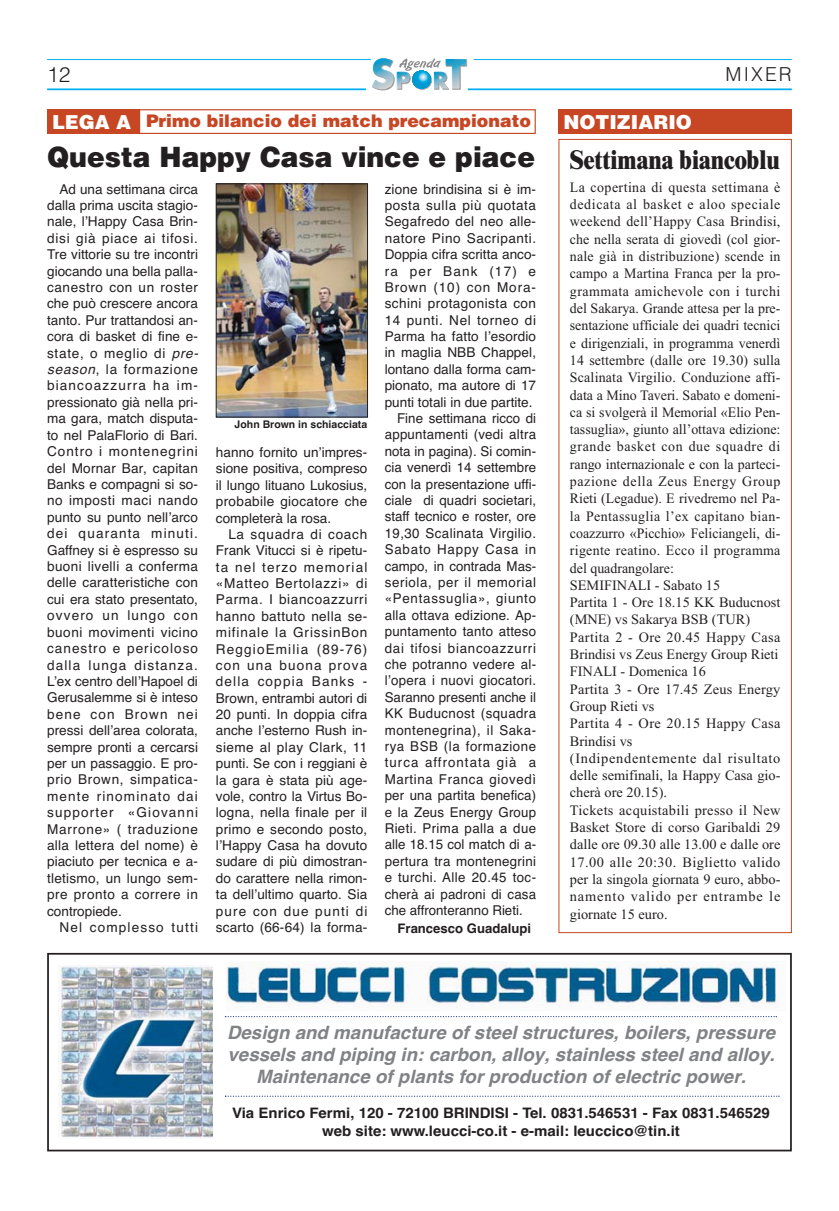
<style>
.page{position:relative;width:839px;height:1211px;background:#fff}
.page>*{position:absolute;margin:0;border:0;box-sizing:border-box;transform-origin:0 0}
.t1{font:900 28px "Helvetica";color:#231f20;scale:.95 1}
.t2{font:800 26.25px "Times";color:#231f20;scale:.86 1}
.t3{font:300 21px "Helvetica";color:#231f20}
.t4{font:900 19.25px "Helvetica";color:#fff}
.t5{font:300 19.25px "Helvetica";letter-spacing:.11em;color:#231f20}
.t6{font:italic 700 18.38px/22.1px "Helvetica";color:#808285;text-align:center}
.t7{font:900 17.32px "Helvetica";color:#c74623}
.t8{font:14.35px/17.3px "Times New Roman";color:#231f20}
.t9{font:700 14.35px/17.3px "Helvetica";color:#231f20;text-align:center;scale:1.04 1}
.t10{font:13.65px/16.4px "Helvetica";letter-spacing:.02em;color:#231f20;text-align:justify}
.t11{font:13.65px "Helvetica";color:#231f20}
.t12{font:13.65px "Helvetica";letter-spacing:.04em;color:#231f20}
.t13{font:13.65px "Helvetica";letter-spacing:.045em;color:#231f20}
.t14{font:13.65px "Helvetica";letter-spacing:.06em;color:#231f20}
.t15{font:13.65px "Helvetica";letter-spacing:.085em;color:#231f20}
.t16{font:13.65px "Helvetica";letter-spacing:.055em;color:#231f20}
.t17{font:13.65px "Helvetica";letter-spacing:.08em;color:#231f20}
.t18{font:13.65px "Helvetica";letter-spacing:.065em;color:#231f20}
.t19{font:700 13.12px "Helvetica";color:#231f20}
.t20{font:700 10.5px "Helvetica";color:#231f20}
.s1{font-style:italic}
</style>
<div class="page">
<div style="left:139px;top:109px;width:396px;height:25px;border:1px solid #c74623"></div>
<img style="left:218px;top:186px;width:147px;height:229px">
<div style="left:216px;top:184px;width:151px;height:233px;border:1px solid #231f20"></div>
<div style="left:47px;top:109px;width:92px;height:25px;background:#c74623"></div>
<div style="left:47px;top:952px;width:744px;height:199px;border:2px solid #231f20"></div>
<div style="left:57px;top:962px;width:158px;height:178px;background:linear-gradient(to right,#fcfdfe,#fcfcfe)"></div>
<img style="left:58px;top:965px;width:154px;height:172px">
<img style="left:226px;top:961px;width:551px;height:48px">
<svg style="left:225px;top:1016px;width:551px;height:1px"></svg>
<svg style="left:225px;top:1095px;width:554px;height:1px"></svg>
<svg style="left:372px;top:58px;width:95px;height:32px"></svg>
<hr style="left:47px;top:59px;width:323px;height:1px;background:#00aeef">
<hr style="left:473px;top:59px;width:318px;height:1px;background:#00aeef">
<hr style="left:47px;top:88px;width:319px;height:2px;background:#00aeef">
<hr style="left:467px;top:88px;width:324px;height:2px;background:#00aeef">
<div style="left:558px;top:109px;width:233px;height:25px;background:#c74623"></div>
<h3 class="t3" style="left:47px;top:66px;width:25px">12</h3>
<h3 class="t5" style="left:725px;top:67px;width:68px">MIXER</h3>
<h3 class="t4" style="left:563px;top:115px;width:130px">NOTIZIARIO</h3>
<h2 class="t2" style="left:569px;top:150px;width:246px">Settimana biancoblu</h2>
<p class="t8" style="left:569px;top:180px;width:212px">La copertina di questa settimana è dedicata al basket e aloo speciale weekend dell’Happy Casa Brindisi, che nella serata di giovedì (col gior&shy;nale già in distribuzione) scende in campo a Martina Franca per la pro&shy;grammata amichevole con i turchi del Sakarya. Grande attesa per la pre&shy;sentazione ufficiale dei quadri tecnici e dirigenziali, in programma venerdì<br>14 settembre (dalle ore 19.30) sulla<br>Scalinata Virgilio. Conduzione affi&shy;data a Mino Taveri. Sabato e domeni&shy;ca si svolgerà il Memorial «Elio Pen&shy;tassuglia», giunto all’ottava edizione: grande basket con due squadre di rango internazionale e con la parteci&shy;pazione della Zeus Energy Group<br>Rieti (Legadue). E rivedremo nel Pa&shy;la Pentassuglia l’ex capitano bian&shy;coazzurro «Picchio» Feliciangeli, di&shy;rigente reatino. Ecco il programma del quadrangolare:<br>SEMIFINALI - Sabato 15<br>Partita 1 - Ore 18.15 KK Buducnost (MNE) vs Sakarya BSB (TUR)<br>Partita 2 - Ore 20.45 Happy Casa<br>Brindisi vs Zeus Energy Group Rieti<br>FINALI - Domenica 16<br>Partita 3 - Ore 17.45 Zeus Energy<br>Group Rieti vs<br>Partita 4 - Ore 20.15 Happy Casa<br>Brindisi vs<br>(Indipendentemente dal risultato delle semifinali, la Happy Casa gio&shy;cherà ore 20.15).<br>Tickets acquistabili presso il New<br>Basket Store di corso Garibaldi 29 dalle ore 09.30 alle 13.00 e dalle ore<br>17.00 alle 20:30. Biglietto valido per la singola giornata 9 euro, abbo&shy;namento valido per entrambe le giornate 15 euro.</p>
<p class="t7" style="left:146px;top:115px;width:386px">Primo bilancio dei match precampionato</p>
<h1 class="t1" style="left:47px;top:146px;width:515px">Questa Happy Casa vince e piace</h1>
<p class="t10" style="left:47px;top:182px;width:153px;text-indent:12px">Ad una settimana circa dalla prima uscita stagio&shy;nale, lʼHappy Casa Brin&shy;disi già piace ai tifosi.<br>Tre vittorie su tre incontri giocando una bella palla&shy;canestro con un roster che può crescere ancora tanto. Pur trattandosi an&shy;cora di basket di fine e&shy;state, o meglio di <span class="s1">pre&shy;season</span>, la formazione biancoazzurra ha im&shy;pressionato già nella pri&shy;ma gara, match disputa&shy;to nel PalaFlorio di Bari.<br>Contro i montenegrini del Mornar Bar, capitan Banks e compagni si so&shy;no imposti maci nando punto su punto nellʼarco dei quaranta minuti.<br>Gaffney si è espresso su buoni livelli a conferma delle caratteristiche con cui era stato presentato, ovvero un lungo con buoni movimenti vicino canestro e pericoloso dalla lunga distanza.<br>Lʼex centro dellʼHapoel di Gerusalemme si è inteso bene con Brown nei pressi dellʼarea colorata, sempre pronti a cercarsi per un passaggio. E pro&shy;prio Brown, simpatica&shy;mente rinominato dai supporter «Giovanni Marrone» ( traduzione alla lettera del nome) è piaciuto per tecnica e a&shy;tletismo, un lungo sem&shy;pre pronto a correre in contropiede.</p>
<p class="t15" style="left:60px;top:922px;width:140px">Nel complesso tutti</p>
<h3 class="t4" style="left:52px;top:115px;width:81px">LEGA A</h3>
<p class="t10" style="left:384px;top:182px;width:153px">zione brindisina si è im-</p>
<p class="t12" style="left:384px;top:200px;width:153px">posta sulla più quotata</p>
<p class="t10" style="left:384px;top:214px;width:153px">Segafredo del neo alle-</p>
<p class="t12" style="left:384px;top:233px;width:153px">natore Pino Sacripanti.</p>
<p class="t11" style="left:384px;top:249px;width:153px">Doppia cifra scritta anco-</p>
<p class="t15" style="left:384px;top:266px;width:153px">ra per Bank (17) e</p>
<p class="t18" style="left:384px;top:282px;width:153px">Brown (10) con Mora-</p>
<p class="t10" style="left:384px;top:296px;width:153px">schini protagonista con</p>
<p class="t13" style="left:384px;top:315px;width:153px">14 punti. Nel torneo di</p>
<p class="t10" style="left:384px;top:329px;width:153px">Parma ha fatto lʼesordio</p>
<p class="t10" style="left:384px;top:346px;width:153px">in maglia NBB Chappel,</p>
<p class="t11" style="left:384px;top:364px;width:153px">lontano dalla forma cam-</p>
<p class="t11" style="left:384px;top:380px;width:153px">pionato, ma autore di 17</p>
<p class="t11" style="left:384px;top:397px;width:149px">punti totali in due partite.</p>
<p class="t11" style="left:397px;top:413px;width:140px">Fine settimana ricco di</p>
<p class="t10" style="left:384px;top:428px;width:153px">appuntamenti (vedi altra</p>
<p class="t11" style="left:384px;top:446px;width:153px">nota in pagina). Si comin-</p>
<p class="t11" style="left:384px;top:462px;width:153px">cia venerdì 14 settembre</p>
<p class="t11" style="left:384px;top:479px;width:153px">con la presentazione uffi-</p>
<p class="t10" style="left:384px;top:493px;width:153px">ciale di quadri societari,</p>
<p class="t11" style="left:384px;top:511px;width:153px">staff tecnico e roster, ore</p>
<p class="t10" style="left:384px;top:526px;width:153px">19,30 Scalinata Virgilio.</p>
<p class="t14" style="left:384px;top:544px;width:153px">Sabato Happy Casa in</p>
<p class="t11" style="left:384px;top:561px;width:153px">campo, in contrada Mas-</p>
<p class="t13" style="left:384px;top:577px;width:153px">seriola, per il memorial</p>
<p class="t16" style="left:384px;top:593px;width:153px">«Pentassuglia», giunto</p>
<p class="t10" style="left:384px;top:608px;width:153px">alla ottava edizione. Ap-</p>
<p class="t10" style="left:384px;top:624px;width:153px">puntamento tanto atteso</p>
<p class="t14" style="left:384px;top:643px;width:153px">dai tifosi biancoazzurri</p>
<p class="t10" style="left:384px;top:657px;width:153px">che potranno vedere al-</p>
<p class="t10" style="left:384px;top:673px;width:153px">lʼopera i nuovi giocatori.</p>
<p class="t11" style="left:384px;top:692px;width:153px">Saranno presenti anche il</p>
<p class="t10" style="left:384px;top:706px;width:153px">KK Buducnost (squadra</p>
<p class="t12" style="left:384px;top:724px;width:153px">montenegrina), il Saka-</p>
<p class="t12" style="left:384px;top:741px;width:153px">rya BSB (la formazione</p>
<p class="t17" style="left:384px;top:757px;width:153px">turca affrontata già a</p>
<p class="t13" style="left:384px;top:774px;width:153px">Martina Franca giovedì</p>
<p class="t10" style="left:384px;top:788px;width:153px">per una partita benefica)</p>
<p class="t10" style="left:384px;top:804px;width:153px">e la Zeus Energy Group</p>
<p class="t10" style="left:384px;top:821px;width:153px">Rieti. Prima palla a due</p>
<p class="t11" style="left:384px;top:839px;width:153px">alle 18.15 col match di a-</p>
<p class="t10" style="left:384px;top:854px;width:153px">pertura tra montenegrini</p>
<p class="t10" style="left:384px;top:870px;width:153px">e turchi. Alle 20.45 toc-</p>
<p class="t10" style="left:384px;top:886px;width:153px">cherà ai padroni di casa</p>
<p class="t11" style="left:384px;top:905px;width:139px">che affronteranno Rieti.</p>
<p class="t20" style="left:234px;top:420px;width:134px">John Brown in schiacciata</p>
<p class="t10" style="left:216px;top:445px;width:153px">hanno fornito unʼimpres&shy;sione positiva, compreso il lungo lituano Lukosius, probabile giocatore che completerà la rosa.</p>
<p class="t10" style="left:216px;top:527px;width:153px;text-indent:12px">La squadra di coach Frank Vitucci si è ripetu&shy;ta nel terzo memorial «Matteo Bertolazzi» di Parma. I biancoazzurri hanno battuto nella se&shy;mifinale la GrissinBon ReggioEmilia (89-76) con una buona prova della coppia Banks - Brown, entrambi autori di 20 punti. In doppia cifra anche lʼesterno Rush in&shy;sieme al play Clark, 11 punti. Se con i reggiani è la gara è stata più age&shy;vole, contro la Virtus Bo&shy;logna, nella finale per il primo e secondo posto, lʼHappy Casa ha dovuto sudare di più dimostran&shy;do carattere nella rimon&shy;ta dellʼultimo quarto. Sia pure con due punti di scarto (66-64) la forma-</p>
<p class="t19" style="left:397px;top:923px;width:135px">Francesco Guadalupi</p>
<h3 class="t6" style="left:227px;top:1023px;width:549px">Design and manufacture of steel structures, boilers, pressure vessels and piping in: carbon, alloy, stainless steel and alloy.<br>Maintenance of plants for production of electric power.</h3>
<p class="t9" style="left:232px;top:1105px;width:518px">Via Enrico Fermi, 120 - 72100 BRINDISI - Tel. 0831.546531 - Fax 0831.546529 web site: www.leucci-co.it - e-mail: leuccico@tin.it</p>
</div>
